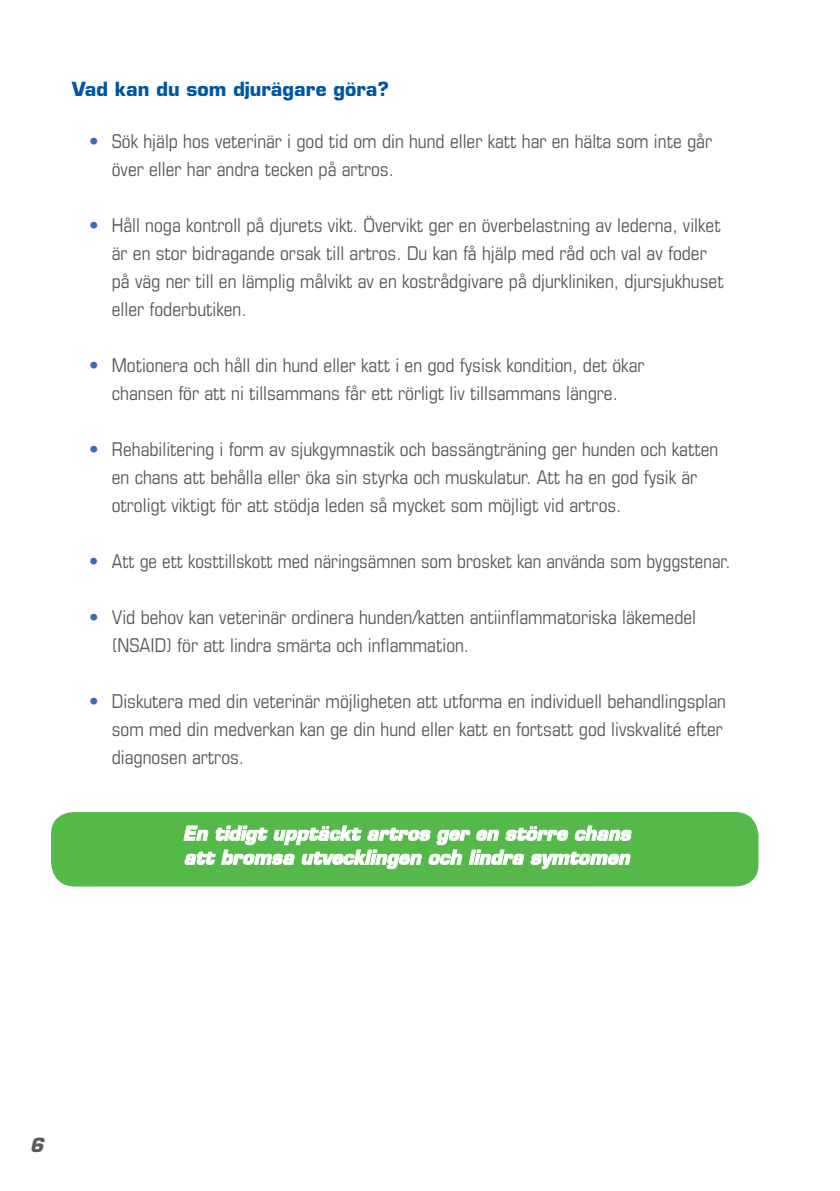
<style>
.page{position:relative;width:840px;height:1191px;background:#fff}
.page>*{position:absolute;margin:0;border:0;box-sizing:border-box;transform-origin:0 0}
.t1{font:condensed 19px/28px "Eurostile LT Std";color:#58595b}
.t2{font:italic 700 19px/24px "Eurostile LT Std";color:#fff}
.t3{font:700 19px "Eurostile LT Std";color:#0056a3}
.t4{font:italic 700 19px "Eurostile LT Std";color:#58595b}
.s1{color:#3c6cb0}
</style>
<div class="page">
<div style="left:51px;top:812px;width:707px;height:74px;background:#54b948;border-radius:23px"></div>
<svg style="left:183px;top:825px;width:449px;height:44px"></svg>
<p class="t3" style="left:72px;top:77px;width:318px">Vad kan du som djurägare göra?</p>
<p class="t1" style="left:112px;top:127px;width:601px;text-indent:-23px"><span class="s1">•</span> Sök hjälp hos veterinär i god tid om din hund eller katt har en hälta som inte går över eller har andra tecken på artros.</p>
<p class="t1" style="left:112px;top:211px;width:613px;text-indent:-23px"><span class="s1">•</span> Håll noga kontroll på djurets vikt. Övervikt ger en överbelastning av lederna, vilket är en stor bidragande orsak till artros. Du kan få hjälp med råd och val av foder på väg ner till en lämplig målvikt av en kostrådgivare på djurkliniken, djursjukhuset eller foderbutiken.</p>
<p class="t1" style="left:89px;top:351px;width:556px;text-align:center"><span class="s1">•</span> Motionera och håll din hund eller katt i en god fysisk kondition, det ökar chansen för att ni tillsammans får ett rörligt liv tillsammans längre.</p>
<p class="t1" style="left:112px;top:435px;width:607px;text-indent:-23px"><span class="s1">•</span> Rehabilitering i form av sjukgymnastik och bassängträning ger hunden och katten en chans att behålla eller öka sin styrka och muskulatur. Att ha en god fysik är otroligt viktigt för att stödja leden så mycket som möjligt vid artros.</p>
<p class="t1" style="left:89px;top:547px;width:642px"><span class="s1">•</span> Att ge ett kosttillskott med näringsämnen som brosket kan använda som byggstenar.</p>
<p class="t1" style="left:112px;top:603px;width:585px;text-indent:-23px"><span class="s1">•</span> Vid behov kan veterinär ordinera hunden/katten antiinflammatoriska läkemedel (NSAID) för att lindra smärta och inflammation.</p>
<p class="t1" style="left:112px;top:687px;width:615px;text-indent:-23px"><span class="s1">•</span> Diskutera med din veterinär möjligheten att utforma en individuell behandlingsplan som med din medverkan kan ge din hund eller katt en fortsatt god livskvalité efter diagnosen artros.</p>
<p class="t2" style="left:183px;top:821px;width:449px">En tidigt upptäckt artros ger en större chans att bromsa utvecklingen och lindra symtomen</p>
<p class="t4" style="left:30px;top:1133px;width:15px">6</p>
</div>
